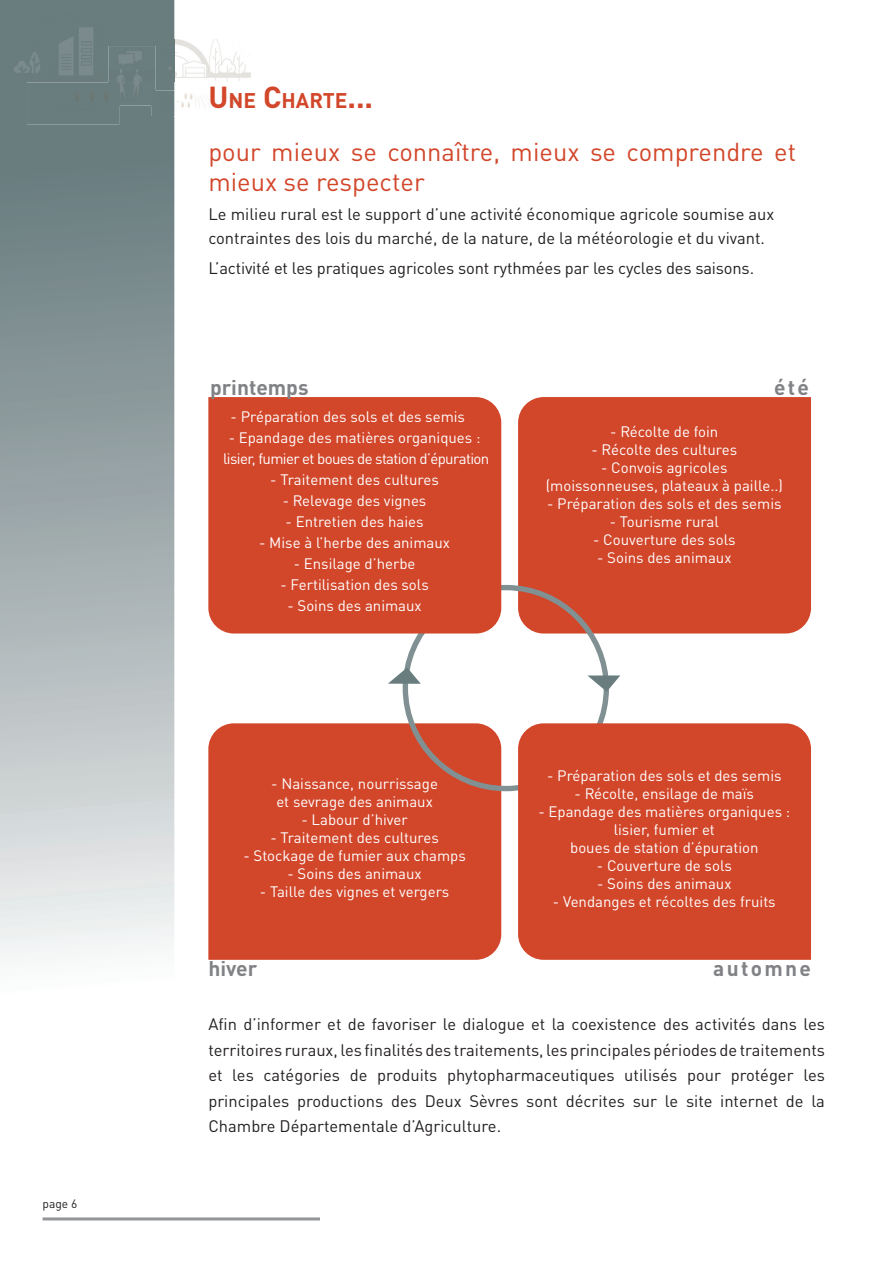
<style>
.page{position:relative;width:893px;height:1263px;background:#fff}
.page>*{position:absolute;margin:0;border:0;box-sizing:border-box;transform-origin:0 0}
.t1{font:25.5px/30px "DINOT";color:#d2462a}
.t2{font:700 21px "DINOT";color:#808285}
.t3{font:700 21px "DINOT";color:#d2462a}
.t4{font:700 21px "DINOT";letter-spacing:.11em;color:#808285}
.t5{font:16.5px/25.5px "DINOT";color:#231f20}
.t6{font:15px/18px "DINOT";color:#fff;text-align:center}
.t7{font:15px/21px "DINOT";letter-spacing:-.04em;color:#fff;text-align:center}
.t8{font:12px "DINOT";color:#231f20}
.s1{font-size:30px}
</style>
<div class="page">
<svg style="left:0;top:0;width:174px;height:1221px"></svg>
<div style="left:27px;top:83px;width:92px;height:41px;background:#697d7f"></div>
<img style="left:158px;top:39px;width:92px;height:42px">
<img style="left:108px;top:46px;width:48px;height:59px">
<img style="left:108px;top:83px;width:11px;height:22px">
<img style="left:152px;top:91px;width:91px;height:25px">
<img style="left:152px;top:91px;width:4px;height:14px">
<img style="left:9px;top:11px;width:95px;height:70px">
<div style="left:208px;top:723px;width:293px;height:237px;background:#d2462a"></div>
<div style="left:518px;top:397px;width:293px;height:236px;background:#d2462a"></div>
<svg style="left:587px;top:675px;width:33px;height:17px"></svg>
<svg style="left:388px;top:667px;width:33px;height:17px"></svg>
<div style="left:208px;top:397px;width:293px;height:236px;background:#d2462a"></div>
<div style="left:518px;top:723px;width:293px;height:237px;background:#d2462a"></div>
<hr style="left:43px;top:1217px;width:277px;height:3px;background:#939598">
<p class="t8" style="left:43px;top:1196px;width:36px">page 6</p>
<h2 class="t3" style="left:208px;top:87px;width:166px"><span class="s1">U</span>NE <span class="s1">C</span>HARTE<span class="s1">...</span></h2>
<h1 class="t1" style="left:208px;top:136px;width:589px">pour mieux se connaître, mieux se comprendre et mieux se respecter</h1>
<p class="t5" style="left:208px;top:202px;width:567px;line-height:24px">Le milieu rural est le support d’une activité économique agricole soumise aux contraintes des lois du marché, de la nature, de la météorologie et du vivant.</p>
<p class="t5" style="left:208px;top:255px;width:547px">L’activité et les pratiques agricoles sont rythmées par les cycles des saisons.</p>
<h2 class="t2" style="left:210px;top:373px;width:100px">printemps</h2>
<p class="t6" style="left:231px;top:407px;width:236px">- Préparation des sols et des semis</p>
<p class="t7" style="left:223px;top:426px;width:268px">- Epandage des matières organiques : lisier, fumier et boues de station d’épuration</p>
<p class="t6" style="left:270px;top:470px;width:170px">- Traitement des cultures</p>
<p class="t6" style="left:283px;top:491px;width:145px">- Relevage des vignes</p>
<p class="t6" style="left:286px;top:512px;width:140px">- Entretien des haies</p>
<p class="t6" style="left:259px;top:533px;width:192px">- Mise à l’herbe des animaux</p>
<p class="t6" style="left:294px;top:554px;width:123px">- Ensilage d’herbe</p>
<p class="t6" style="left:280px;top:575px;width:150px">- Fertilisation des sols</p>
<p class="t6" style="left:287px;top:596px;width:136px">- Soins des animaux</p>
<h2 class="t2" style="left:774px;top:373px;width:36px">été</h2>
<p class="t6" style="left:610px;top:422px;width:110px">- Récolte de foin</p>
<p class="t6" style="left:591px;top:440px;width:147px">- Récolte des cultures</p>
<p class="t6" style="left:546px;top:458px;width:239px">- Convois agricoles (moissonneuses, plateaux à paille..)</p>
<p class="t6" style="left:547px;top:494px;width:236px">- Préparation des sols et des semis</p>
<p class="t6" style="left:610px;top:512px;width:111px">- Tourisme rural</p>
<p class="t6" style="left:593px;top:530px;width:144px">- Couverture des sols</p>
<p class="t6" style="left:597px;top:548px;width:136px">- Soins des animaux</p>
<p class="t6" style="left:271px;top:774px;width:168px">- Naissance, nourrissage et sevrage des animaux</p>
<p class="t6" style="left:301px;top:810px;width:108px">- Labour d’hiver</p>
<p class="t6" style="left:270px;top:828px;width:170px">- Traitement des cultures</p>
<p class="t6" style="left:243px;top:846px;width:224px">- Stockage de fumier aux champs</p>
<p class="t6" style="left:287px;top:864px;width:136px">- Soins des animaux</p>
<p class="t6" style="left:260px;top:882px;width:191px">- Taille des vignes et vergers</p>
<h2 class="t2" style="left:208px;top:954px;width:51px">hiver</h2>
<p class="t6" style="left:547px;top:766px;width:236px">- Préparation des sols et des semis</p>
<p class="t6" style="left:575px;top:784px;width:181px">- Récolte, ensilage de maïs</p>
<p class="t6" style="left:538px;top:802px;width:253px">- Epandage des matières organiques : lisier, fumier et<br>boues de station d’épuration</p>
<p class="t6" style="left:597px;top:856px;width:136px">- Couverture de sols</p>
<p class="t6" style="left:597px;top:874px;width:136px">- Soins des animaux</p>
<p class="t6" style="left:553px;top:892px;width:224px">- Vendanges et récoltes des fruits</p>
<h2 class="t4" style="left:713px;top:954px;width:99px">automne</h2>
<p class="t5" style="left:208px;top:1011px;width:618px;text-align:justify">Afin d’informer et de favoriser le dialogue et la coexistence des activités dans les territoires ruraux, les finalités des traitements, les principales périodes de traitements et les catégories de produits phytopharmaceutiques utilisés pour protéger les principales productions des Deux Sèvres sont décrites sur le site internet de la Chambre Départementale d’Agriculture.</p>
</div>
